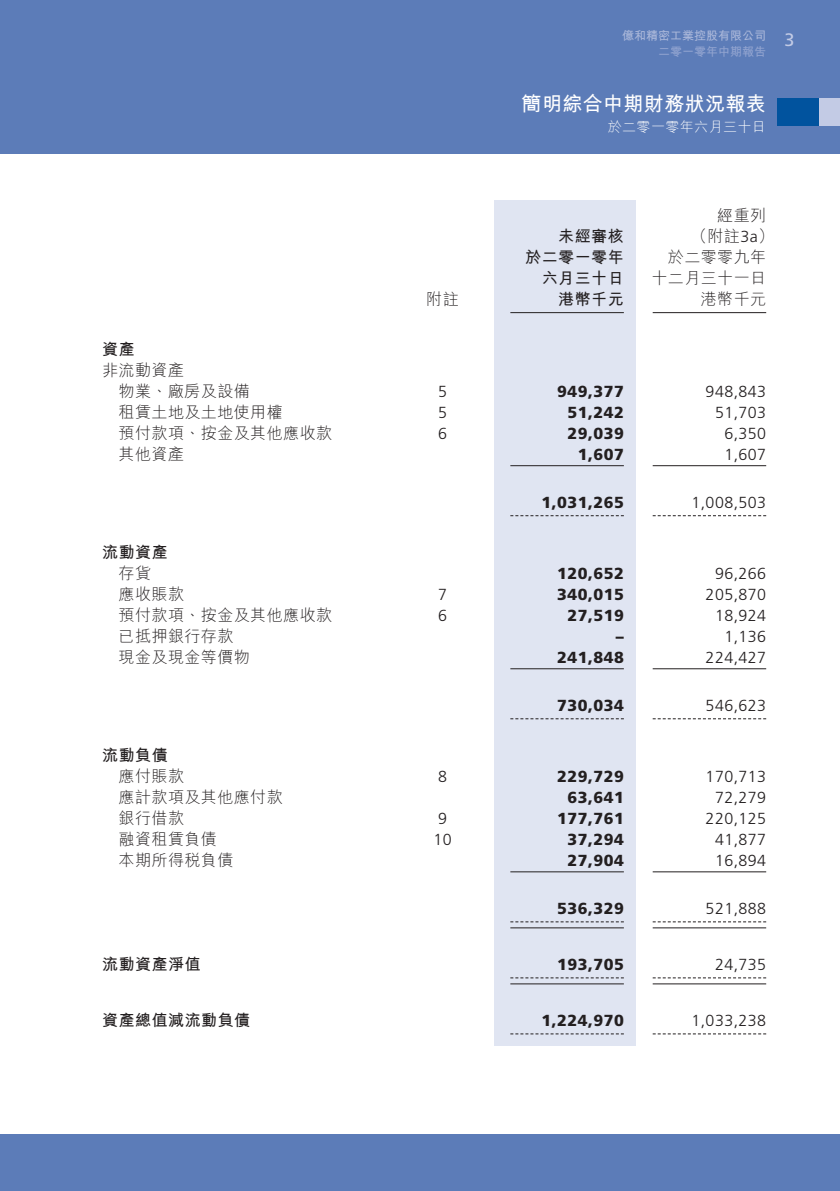
<style>
.page{position:relative;width:840px;height:1191px;background:#fff}
.page>*{position:absolute;margin:0;border:0;box-sizing:border-box;transform-origin:0 0}
.t1{font:20px "M Hei HK Bold E Ten B5 H";letter-spacing:.02em;color:#fff}
.t2{font:16px/21px "M Hei HK Light E Ten B5 H";letter-spacing:.03em;color:#231f20}
.t3{font:300 16px "Frutiger LT Std";letter-spacing:.03em;color:#231f20}
.t4{font:900 16px "Frutiger LT Std";letter-spacing:.03em;color:#231f20}
.t5{font:16px "M Hei HK Bold E Ten B5 H";letter-spacing:.03em;color:#231f20}
.t6{font:14px "M Hei HK Light E Ten B5 H";letter-spacing:.03em;color:#fff}
.t7{font:12px/16px "M Hei HK Bold E Ten B5 H";color:#abb8da}
.s1{font-family:"Frutiger LT Std";font-size:18px;color:#c3cbe5}
.s2{color:#92a4d0}
.s3{font-family:"Frutiger LT Std";font-weight:300}
</style>
<div class="page">
<div style="left:0;top:0;width:839px;height:154px;background:#5c7cb8"></div>
<div style="left:777px;top:99px;width:62px;height:27px;background:#01539e"></div>
<div style="left:818px;top:99px;width:21px;height:27px;background:#c3cbe5"></div>
<div style="left:0;top:1134px;width:839px;height:57px;background:#5c7cb8"></div>
<div style="left:493px;top:200px;width:142px;height:845px;background:#e0e5f2"></div>
<hr style="left:510px;top:312px;width:113px;height:1px;background:#231f20">
<hr style="left:652px;top:312px;width:113px;height:1px;background:#231f20">
<hr style="left:510px;top:465px;width:113px;height:1px;background:#231f20">
<hr style="left:652px;top:465px;width:113px;height:1px;background:#231f20">
<svg style="left:510px;top:515px;width:113px;height:1px"></svg>
<svg style="left:652px;top:515px;width:113px;height:1px"></svg>
<hr style="left:510px;top:668px;width:113px;height:1px;background:#231f20">
<hr style="left:652px;top:668px;width:113px;height:1px;background:#231f20">
<svg style="left:510px;top:718px;width:113px;height:1px"></svg>
<svg style="left:652px;top:718px;width:113px;height:1px"></svg>
<hr style="left:510px;top:871px;width:113px;height:1px;background:#231f20">
<hr style="left:652px;top:871px;width:113px;height:1px;background:#231f20">
<svg style="left:510px;top:921px;width:113px;height:1px"></svg>
<svg style="left:652px;top:921px;width:113px;height:1px"></svg>
<hr style="left:510px;top:927px;width:113px;height:1px;background:#231f20">
<hr style="left:652px;top:927px;width:113px;height:1px;background:#231f20">
<svg style="left:510px;top:977px;width:113px;height:1px"></svg>
<svg style="left:652px;top:977px;width:113px;height:1px"></svg>
<hr style="left:510px;top:983px;width:113px;height:1px;background:#231f20">
<hr style="left:652px;top:983px;width:113px;height:1px;background:#231f20">
<svg style="left:510px;top:1033px;width:113px;height:1px"></svg>
<svg style="left:652px;top:1033px;width:113px;height:1px"></svg>
<p class="t7" style="left:657px;top:29px;width:138px;text-indent:-36px">億和精密工業控股有限公司 <span class="s1">3</span><span class="s2">二零一零年中期報告</span></p>
<p class="t1" style="left:521px;top:95px;width:246px">簡明綜合中期財務狀況報表</p>
<p class="t6" style="left:607px;top:121px;width:159px">於二零一零年六月三十日</p>
<p class="t2" style="left:716px;top:207px;width:50px">經重列</p>
<p class="t5" style="left:558px;top:230px;width:67px">未經審核</p>
<p class="t2" style="left:690px;top:228px;width:85px">（附註<span class="s3">3a</span>）</p>
<p class="t5" style="left:525px;top:251px;width:100px">於二零一零年</p>
<p class="t2" style="left:667px;top:249px;width:100px">於二零零九年</p>
<p class="t5" style="left:541px;top:272px;width:83px">六月三十日</p>
<p class="t2" style="left:651px;top:270px;width:116px">十二月三十一日</p>
<p class="t5" style="left:102px;top:343px;width:34px">資產</p>
<p class="t2" style="left:118px;top:362px;width:133px;text-indent:-16px">非流動資產<br>物業、廠房及設備</p>
<p class="t2" style="left:426px;top:291px;width:34px">附註</p>
<p class="t5" style="left:558px;top:293px;width:67px">港幣千元</p>
<p class="t2" style="left:700px;top:291px;width:67px">港幣千元</p>
<p class="t3" style="left:438px;top:386px;width:10px">5</p>
<p class="t4" style="left:557px;top:382px;width:68px">949,377</p>
<p class="t3" style="left:705px;top:386px;width:62px">948,843</p>
<p class="t2" style="left:118px;top:404px;width:166px">租賃土地及土地使用權</p>
<p class="t3" style="left:438px;top:407px;width:10px">5</p>
<p class="t4" style="left:567px;top:403px;width:58px">51,242</p>
<p class="t3" style="left:714px;top:407px;width:53px">51,703</p>
<p class="t2" style="left:118px;top:425px;width:215px">預付款項、按金及其他應收款</p>
<p class="t3" style="left:438px;top:428px;width:10px">6</p>
<p class="t4" style="left:567px;top:424px;width:58px">29,039</p>
<p class="t3" style="left:724px;top:428px;width:43px">6,350</p>
<p class="t2" style="left:118px;top:446px;width:67px">其他資產</p>
<p class="t4" style="left:577px;top:445px;width:48px">1,607</p>
<p class="t3" style="left:724px;top:449px;width:43px">1,607</p>
<p class="t4" style="left:541px;top:493px;width:84px">1,031,265</p>
<p class="t3" style="left:691px;top:497px;width:76px">1,008,503</p>
<p class="t5" style="left:102px;top:546px;width:67px">流動資產</p>
<p class="t2" style="left:118px;top:565px;width:34px">存貨</p>
<p class="t4" style="left:557px;top:564px;width:68px">120,652</p>
<p class="t3" style="left:714px;top:568px;width:53px">96,266</p>
<p class="t2" style="left:118px;top:586px;width:67px">應收賬款</p>
<p class="t3" style="left:438px;top:589px;width:10px">7</p>
<p class="t4" style="left:557px;top:585px;width:68px">340,015</p>
<p class="t3" style="left:705px;top:589px;width:62px">205,870</p>
<p class="t2" style="left:118px;top:607px;width:215px">預付款項、按金及其他應收款</p>
<p class="t3" style="left:438px;top:610px;width:10px">6</p>
<p class="t4" style="left:567px;top:606px;width:58px">27,519</p>
<p class="t3" style="left:714px;top:610px;width:53px">18,924</p>
<p class="t2" style="left:118px;top:628px;width:116px">已抵押銀行存款</p>
<p class="t4" style="left:615px;top:627px;width:9px">–</p>
<p class="t3" style="left:724px;top:631px;width:43px">1,136</p>
<p class="t2" style="left:118px;top:649px;width:133px">現金及現金等價物</p>
<p class="t4" style="left:557px;top:648px;width:68px">241,848</p>
<p class="t3" style="left:705px;top:652px;width:62px">224,427</p>
<p class="t4" style="left:557px;top:696px;width:68px">730,034</p>
<p class="t3" style="left:705px;top:700px;width:62px">546,623</p>
<p class="t5" style="left:102px;top:749px;width:67px">流動負債</p>
<p class="t2" style="left:118px;top:768px;width:67px">應付賬款</p>
<p class="t3" style="left:438px;top:771px;width:10px">8</p>
<p class="t4" style="left:557px;top:767px;width:68px">229,729</p>
<p class="t3" style="left:705px;top:771px;width:62px">170,713</p>
<p class="t2" style="left:118px;top:789px;width:166px">應計款項及其他應付款</p>
<p class="t4" style="left:567px;top:788px;width:58px">63,641</p>
<p class="t3" style="left:714px;top:792px;width:53px">72,279</p>
<p class="t2" style="left:118px;top:810px;width:67px">銀行借款</p>
<p class="t3" style="left:438px;top:813px;width:10px">9</p>
<p class="t4" style="left:557px;top:809px;width:68px">177,761</p>
<p class="t3" style="left:705px;top:813px;width:62px">220,125</p>
<p class="t2" style="left:118px;top:831px;width:100px">融資租賃負債</p>
<p class="t3" style="left:433px;top:834px;width:20px">10</p>
<p class="t4" style="left:567px;top:830px;width:58px">37,294</p>
<p class="t3" style="left:714px;top:834px;width:53px">41,877</p>
<p class="t2" style="left:118px;top:852px;width:116px">本期所得稅負債</p>
<p class="t4" style="left:567px;top:851px;width:58px">27,904</p>
<p class="t3" style="left:714px;top:855px;width:53px">16,894</p>
<p class="t4" style="left:557px;top:899px;width:68px">536,329</p>
<p class="t3" style="left:705px;top:903px;width:62px">521,888</p>
<p class="t5" style="left:102px;top:958px;width:100px">流動資產淨值</p>
<p class="t4" style="left:557px;top:955px;width:68px">193,705</p>
<p class="t3" style="left:714px;top:959px;width:53px">24,735</p>
<p class="t5" style="left:102px;top:1014px;width:149px">資產總值減流動負債</p>
<p class="t4" style="left:541px;top:1011px;width:84px">1,224,970</p>
<p class="t3" style="left:691px;top:1015px;width:76px">1,033,238</p>
</div>
